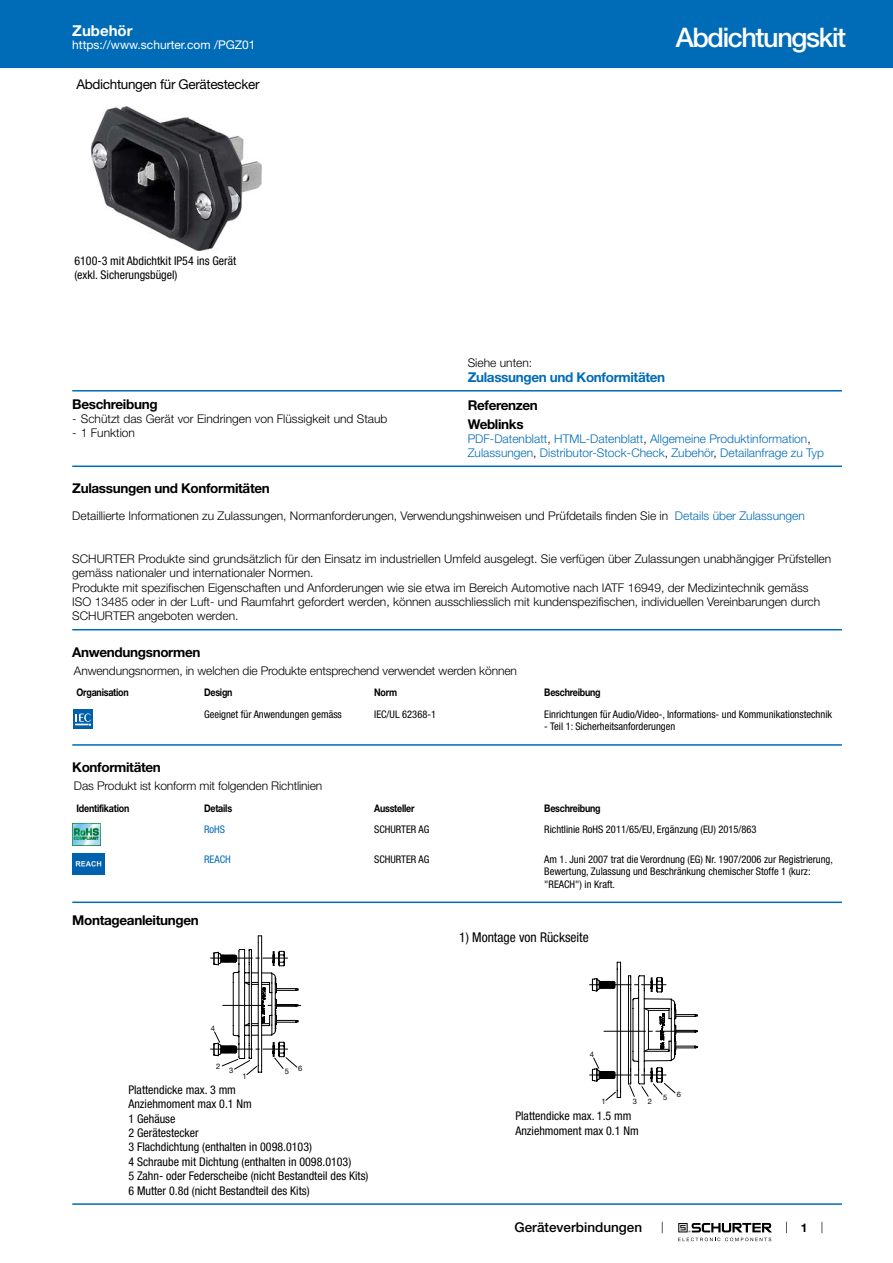
<style>
.page{position:relative;width:893px;height:1263px;background:#fff}
.page>*{position:absolute;margin:0;border:0;box-sizing:border-box;transform-origin:0 0}
.t1{font:500 27px "Helvetica Neue LT";letter-spacing:-.05em;color:#fff}
.t2{font:700 15px "Helvetica Neue LT";color:#fff}
.t3{font:700 13.5px/19px "Helvetica Neue LT";letter-spacing:-.025em;color:#000}
.t4{font:13.5px "Helvetica Neue LT";letter-spacing:-.025em;color:#000}
.t5{font:700 13.5px "Helvetica Neue LT";letter-spacing:-.025em;color:#006bb6}
.t6{font:condensed 13.5px "Helvetica Neue LT";color:#000}
.t7{font:500 13.5px "Helvetica Neue LT";color:#000}
.t8{font:300 12px/14.4px "Helvetica Neue LT";color:#000}
.t9{font:condensed 12px/14.4px "Helvetica Neue LT";color:#000}
.t10{font:300 12px/14.4px "Helvetica Neue LT";color:#006bb6}
.t11{font:12px "Helvetica Neue LT";color:#fff}
.t12{font:700 12px "Helvetica Neue LT";color:#000}
.t13{font:condensed 10.5px/12.6px "Helvetica Neue LT";color:#000}
.t14{font:700 10.5px "Helvetica Neue LT";letter-spacing:-.025em;color:#000;scale:.85 1}
.t15{font:condensed 10.5px "Helvetica Neue LT";color:#006bb6}
.t16{font:7.65px "Helvetica Neue LT";color:#000}
.t17{font:7.5px "Helvetica Neue LT";color:#000}
.s1{color:#000}
.s2{color:#006bb6}
</style>
<div class="page">
<svg style="left:678px;top:1223px;width:94px;height:18px"></svg>
<div style="left:0;top:0;width:893px;height:68px;background:#006bb6"></div>
<img style="left:91px;top:107px;width:170px;height:143px">
<hr style="left:72px;top:390px;width:770px;height:1px;background:#006bb6">
<hr style="left:72px;top:465px;width:770px;height:2px;background:#006bb6">
<hr style="left:72px;top:629px;width:770px;height:1px;background:#006bb6">
<svg style="left:73px;top:709px;width:20px;height:1px"></svg>
<div style="left:73px;top:710px;width:20px;height:19px;background:#0060a9"></div>
<svg style="left:75px;top:713px;width:16px;height:13px"></svg>
<hr style="left:72px;top:744px;width:770px;height:2px;background:#006bb6">
<img style="left:72px;top:824px;width:29px;height:21px">
<img style="left:72px;top:853px;width:32px;height:22px">
<hr style="left:72px;top:901px;width:770px;height:2px;background:#006bb6">
<svg style="left:210px;top:935px;width:91px;height:140px"></svg>
<svg style="left:590px;top:962px;width:108px;height:139px"></svg>
<hr style="left:72px;top:1203px;width:770px;height:2px;background:#006bb6">
<p class="t2" style="left:72px;top:21px;width:62px">Zubehör</p>
<p class="t11" style="left:72px;top:38px;width:185px">https://www.schurter.com /PGZ01</p>
<p class="t4" style="left:77px;top:76px;width:184px">Abdichtungen für Gerätestecker</p>
<p class="t9" style="left:74px;top:253px;width:163px">6100-3 mit Abdichtkit IP54 ins Gerät (exkl. Sicherungsbügel)</p>
<p class="t3" style="left:72px;top:394px;width:87px">Beschreibung</p>
<p class="t8" style="left:72px;top:411px;width:317px">- Schützt das Gerät vor Eindringen von Flüssigkeit und Staub</p>
<p class="t8" style="left:72px;top:425px;width:64px">- 1 Funktion</p>
<h1 class="t1" style="left:676px;top:21px;width:172px">Abdichtungskit</h1>
<p class="t8" style="left:468px;top:355px;width:66px">Siehe unten:</p>
<p class="t5" style="left:468px;top:368px;width:199px">Zulassungen und Konformitäten</p>
<p class="t3" style="left:468px;top:395px;width:72px">Referenzen<br>Weblinks</p>
<p class="t10" style="left:468px;top:431px;width:358px">PDF-Datenblatt<span class="s1">,</span> HTML-Datenblatt<span class="s1">,</span> Allgemeine Produktinformation<span class="s1">,<br></span>Zulassungen<span class="s1">,</span> Distributor-Stock-Check<span class="s1">,</span> Zubehör<span class="s1">,</span> Detailanfrage zu Typ</p>
<p class="t3" style="left:72px;top:478px;width:199px">Zulassungen und Konformitäten</p>
<p class="t8" style="left:72px;top:508px;width:734px">Detaillierte Informationen zu Zulassungen, Normanforderungen, Verwendungshinweisen und Prüfdetails finden Sie in <span class="s2">Details über Zulassungen</span></p>
<p class="t8" style="left:72px;top:551px;width:760px">SCHURTER Produkte sind grundsätzlich für den Einsatz im industriellen Umfeld ausgelegt. Sie verfügen über Zulassungen unabhängiger Prüfstellen gemäss nationaler und internationaler Normen.<br>Produkte mit spezifischen Eigenschaften und Anforderungen wie sie etwa im Bereich Automotive nach IATF 16949, der Medizintechnik gemäss<br>ISO 13485 oder in der Luft- und Raumfahrt gefordert werden, können ausschliesslich mit kundenspezifischen, individuellen Vereinbarungen durch SCHURTER angeboten werden.</p>
<p class="t3" style="left:72px;top:642px;width:130px">Anwendungsnormen</p>
<p class="t8" style="left:74px;top:663px;width:444px">Anwendungsnormen, in welchen die Produkte entsprechend verwendet werden können</p>
<p class="t14" style="left:77px;top:686px;width:63px">Organisation</p>
<p class="t14" style="left:204px;top:686px;width:35px">Design</p>
<p class="t14" style="left:374px;top:686px;width:29px">Norm</p>
<p class="t14" style="left:544px;top:686px;width:68px">Beschreibung</p>
<p class="t13" style="left:204px;top:708px;width:139px">Geeignet für Anwendungen gemäss</p>
<p class="t13" style="left:374px;top:708px;width:63px">IEC/UL 62368-1</p>
<p class="t13" style="left:544px;top:708px;width:289px">Einrichtungen für Audio/Video-, Informations- und Kommunikationstechnik</p>
<p class="t13" style="left:544px;top:720px;width:132px">- Teil 1: Sicherheitsanforderungen</p>
<p class="t3" style="left:72px;top:757px;width:90px">Konformitäten</p>
<p class="t8" style="left:74px;top:778px;width:250px">Das Produkt ist konform mit folgenden Richtlinien</p>
<p class="t14" style="left:77px;top:801px;width:64px">Identifikation</p>
<p class="t14" style="left:204px;top:801px;width:35px">Details</p>
<p class="t14" style="left:374px;top:801px;width:49px">Aussteller</p>
<p class="t14" style="left:544px;top:801px;width:68px">Beschreibung</p>
<p class="t15" style="left:204px;top:823px;width:22px">RoHS</p>
<p class="t13" style="left:374px;top:823px;width:57px">SCHURTER AG</p>
<p class="t13" style="left:544px;top:823px;width:214px">Richtlinie RoHS 2011/65/EU, Ergänzung (EU) 2015/863</p>
<p class="t15" style="left:204px;top:853px;width:28px">REACH</p>
<p class="t13" style="left:374px;top:853px;width:57px">SCHURTER AG</p>
<p class="t13" style="left:544px;top:853px;width:290px">Am 1. Juni 2007 trat die Verordnung (EG) Nr. 1907/2006 zur Registrierung,<br>Bewertung, Zulassung und Beschränkung chemischer Stoffe 1 (kurz: "REACH") in Kraft.</p>
<p class="t3" style="left:72px;top:910px;width:128px">Montageanleitungen</p>
<p class="t16" style="left:211px;top:1024px;width:6px">4</p>
<p class="t16" style="left:216px;top:1061px;width:6px">2</p>
<p class="t16" style="left:298px;top:1063px;width:6px">6</p>
<p class="t9" style="left:128px;top:1082px;width:242px">Plattendicke max. 3 mm<br>Anziehmoment max 0.1 Nm<br>1 Gehäuse<br>2 Gerätestecker<br>3 Flachdichtung (enthalten in 0098.0103)<br>4 Schraube mit Dichtung (enthalten in 0098.0103)<br>5 Zahn- oder Federscheibe (nicht Bestandteil des Kits)<br>6 Mutter 0.8d (nicht Bestandteil des Kits)</p>
<p class="t16" style="left:229px;top:1066px;width:6px">3</p>
<p class="t16" style="left:285px;top:1067px;width:6px">5</p>
<p class="t16" style="left:242px;top:1071px;width:6px">1</p>
<p class="t6" style="left:459px;top:929px;width:131px">1) Montage von Rückseite</p>
<p class="t17" style="left:590px;top:1050px;width:6px">4</p>
<p class="t17" style="left:601px;top:1097px;width:6px">1</p>
<p class="t17" style="left:633px;top:1097px;width:6px">3</p>
<p class="t17" style="left:648px;top:1097px;width:6px">2</p>
<p class="t9" style="left:515px;top:1109px;width:125px">Plattendicke max. 1.5 mm<br>Anziehmoment max 0.1 Nm</p>
<p class="t17" style="left:663px;top:1093px;width:6px">5</p>
<p class="t17" style="left:677px;top:1089px;width:6px">6</p>
<p class="t7" style="left:515px;top:1219px;width:129px">Geräteverbindungen</p>
<p class="t12" style="left:801px;top:1220px;width:8px">1</p>
</div>
